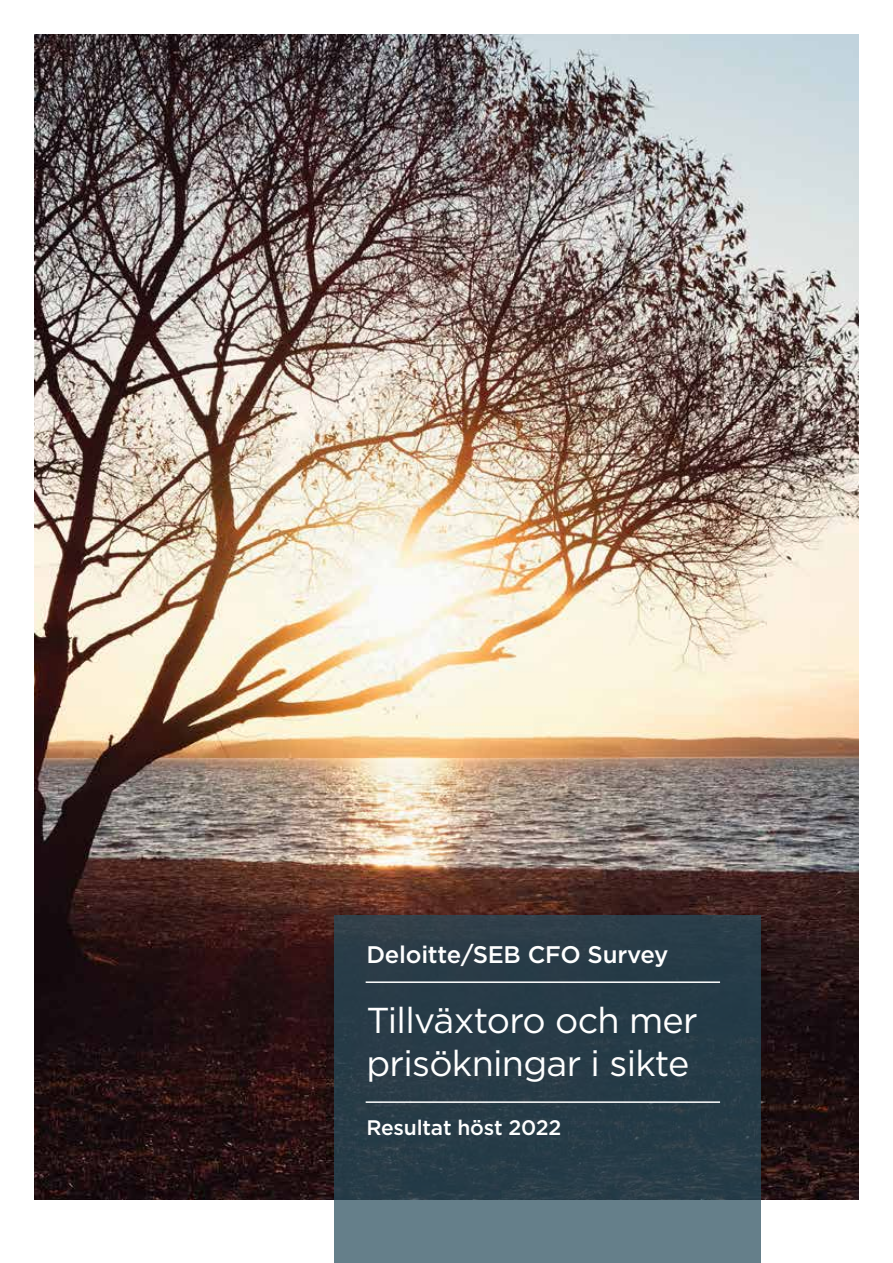
<style>
.page{position:relative;width:893px;height:1263px;background:#fff}
.page>*{position:absolute;margin:0;border:0;box-sizing:border-box;transform-origin:0 0}
.t1{font:36px/43.5px "Gotham";letter-spacing:-.02em;color:#fff}
.t2{font:500 24px "Gotham";letter-spacing:-.01em;color:#fff}
.t3{font:500 21px "Gotham";letter-spacing:-.01em;color:#fff}
</style>
<div class="page">
<img style="left:34px;top:34px;width:825px;height:1165px">
<svg style="left:334px;top:915px;width:427px;height:348px;fill:#293c48"></svg>
<hr style="left:366px;top:981px;width:353px;height:2px;background:#fff">
<hr style="left:366px;top:1101px;width:353px;height:2px;background:#fff">
<p class="t2" style="left:366px;top:939px;width:303px">Deloitte/SEB CFO Survey</p>
<p class="t1" style="left:366px;top:998px;width:333px">Tillväxtoro och mer prisökningar i sikte</p>
<p class="t3" style="left:366px;top:1114px;width:197px">Resultat höst 2022</p>
</div>
